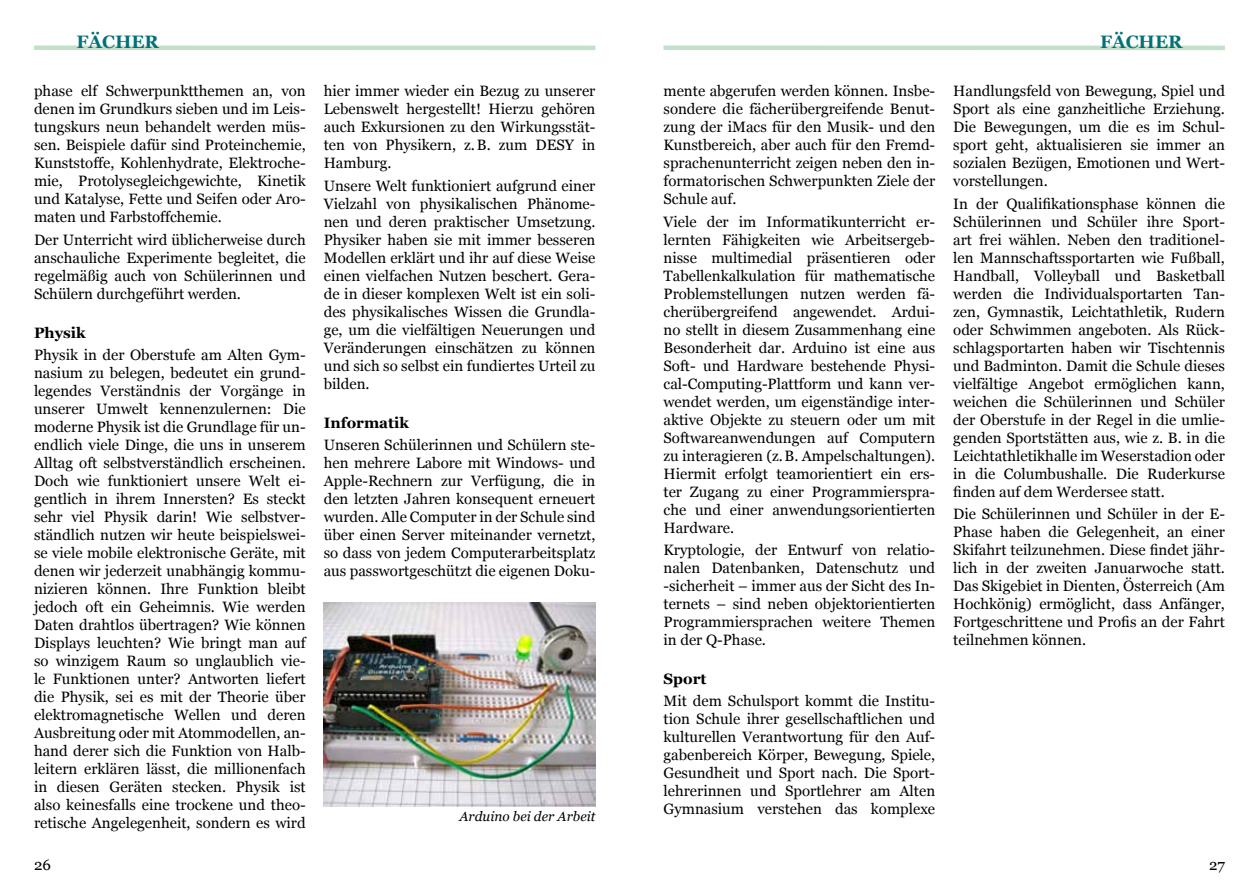
<style>
.page{position:relative;width:1259px;height:893px;background:#fff}
.page>*{position:absolute;margin:0;border:0;box-sizing:border-box;transform-origin:0 0}
.t1{font:700 18px "Georgia";color:#007079}
.t2{font:15px/18px "Georgia";color:#000;text-align:justify}
.t3{font:700 15px "Georgia";color:#000}
.t4{font:italic 13.5px "Georgia";color:#000}
</style>
<div class="page">
<div style="left:34px;top:45px;width:561px;height:5px;background:#c3e1ca"></div>
<div style="left:663px;top:45px;width:562px;height:5px;background:#c3e1ca"></div>
<img style="left:324px;top:603px;width:271px;height:204px">
<p class="t1" style="left:77px;top:30px;width:84px">fächer</p>
<p class="t1" style="left:1100px;top:30px;width:84px">fächer</p>
<p class="t2" style="left:663px;top:83px;width:273px">mente abgerufen werden können. Insbe&shy;sondere die fächerübergreifende Benut&shy;zung der iMacs für den Musik- und den Kunstbereich, aber auch für den Fremd&shy;sprachenunterricht zeigen neben den in&shy;formatorischen Schwerpunkten Ziele der Schule auf.</p>
<p class="t2" style="left:663px;top:213px;width:273px">Viele der im Informatikunterricht er&shy;lernten Fähigkeiten wie Arbeitsergeb&shy;nisse multimedial präsentieren oder Tabellenkalkulation für mathematische Problemstellungen nutzen werden fä&shy;cherübergreifend angewendet. Ardui&shy;no stellt in diesem Zusammenhang eine Besonderheit dar. Arduino ist eine aus Soft- und Hardware bestehende Physi&shy;cal-Computing-Plattform und kann ver&shy;wendet werden, um eigenständige inter&shy;aktive Objekte zu steuern oder um mit Softwareanwendungen auf Computern zu interagieren (z.B. Ampelschaltungen).<br>Hiermit erfolgt teamorientiert ein ers&shy;ter Zugang zu einer Programmierspra&shy;che und einer anwendungsorientierten Hardware.</p>
<p class="t2" style="left:663px;top:541px;width:273px">Kryptologie, der Entwurf von relatio&shy;nalen Datenbanken, Datenschutz und -sicherheit – immer aus der Sicht des In&shy;ternets – sind neben objektorientierten Programmiersprachen weitere Themen in der Q-Phase.</p>
<p class="t3" style="left:663px;top:669px;width:44px">Sport</p>
<p class="t2" style="left:663px;top:693px;width:273px">Mit dem Schulsport kommt die Institu&shy;tion Schule ihrer gesellschaftlichen und kulturellen Verantwortung für den Auf&shy;gabenbereich Körper, Bewegung, Spiele, Gesundheit und Sport nach. Die Sport&shy;lehrerinnen und Sportlehrer am Alten Gymnasium verstehen das komplexe</p>
<p class="t2" style="left:324px;top:82px;width:273px">hier immer wieder ein Bezug zu unserer Lebenswelt hergestellt! Hierzu gehören auch Exkursionen zu den Wirkungsstät&shy;ten von Physikern, z.B. zum DESY in Hamburg.</p>
<p class="t2" style="left:324px;top:177px;width:273px">Unsere Welt funktioniert aufgrund einer Vielzahl von physikalischen Phänome&shy;nen und deren praktischer Umsetzung.<br>Physiker haben sie mit immer besseren Modellen erklärt und ihr auf diese Weise einen vielfachen Nutzen beschert. Gera&shy;de in dieser komplexen Welt ist ein soli&shy;des physikalisches Wissen die Grundla&shy;ge, um die vielfältigen Neuerungen und Veränderungen einschätzen zu können und sich so selbst ein fundiertes Urteil zu bilden.</p>
<p class="t3" style="left:324px;top:413px;width:87px">Informatik</p>
<p class="t2" style="left:324px;top:436px;width:273px">Unseren Schülerinnen und Schülern ste&shy;hen mehrere Labore mit Windows- und Apple-Rechnern zur Verfügung, die in den letzten Jahren konsequent erneuert wurden. Alle Computer in der Schule sind über einen Server miteinander vernetzt, so dass von jedem Computerarbeitsplatz aus passwortgeschützt die eigenen Doku-</p>
<p class="t2" style="left:34px;top:82px;width:273px">phase elf Schwerpunktthemen an, von denen im Grundkurs sieben und im Leis&shy;tungskurs neun behandelt werden müs&shy;sen. Beispiele dafür sind Proteinchemie, Kunststoffe, Kohlenhydrate, Elektroche&shy;mie, Protolysegleichgewichte, Kinetik und Katalyse, Fette und Seifen oder Aro&shy;maten und Farbstoffchemie.</p>
<p class="t2" style="left:34px;top:231px;width:273px">Der Unterricht wird üblicherweise durch anschauliche Experimente begleitet, die regelmäßig auch von Schülerinnen und Schülern durchgeführt werden.</p>
<p class="t3" style="left:34px;top:323px;width:53px">Physik</p>
<p class="t2" style="left:34px;top:346px;width:273px">Physik in der Oberstufe am Alten Gym&shy;nasium zu belegen, bedeutet ein grund&shy;legendes Verständnis der Vorgänge in unserer Umwelt kennenzulernen: Die moderne Physik ist die Grundlage für un&shy;endlich viele Dinge, die uns in unserem Alltag oft selbstverständlich erscheinen.<br>Doch wie funktioniert unsere Welt ei&shy;gentlich in ihrem Innersten? Es steckt sehr viel Physik darin! Wie selbstver&shy;ständlich nutzen wir heute beispielswei&shy;se viele mobile elektronische Geräte, mit denen wir jederzeit unabhängig kommu&shy;nizieren können. Ihre Funktion bleibt jedoch oft ein Geheimnis. Wie werden Daten drahtlos übertragen? Wie können Displays leuchten? Wie bringt man auf so winzigem Raum so unglaublich vie&shy;le Funktionen unter? Antworten liefert die Physik, sei es mit der Theorie über elektromagnetische Wellen und deren Ausbreitung oder mit Atommodellen, an&shy;hand derer sich die Funktion von Halb&shy;leitern erklären lässt, die millionenfach in diesen Geräten stecken. Physik ist also keinesfalls eine trockene und theo&shy;retische Angelegenheit, sondern es wird</p>
<p class="t2" style="left:953px;top:83px;width:273px">Handlungsfeld von Bewegung, Spiel und Sport als eine ganzheitliche Erziehung.<br>Die Bewegungen, um die es im Schul&shy;sport geht, aktualisieren sie immer an sozialen Bezügen, Emotionen und Wert&shy;vorstellungen.</p>
<p class="t2" style="left:953px;top:195px;width:273px">In der Qualifikationsphase können die Schülerinnen und Schüler ihre Sport&shy;art frei wählen. Neben den traditionel&shy;len Mannschaftssportarten wie Fußball, Handball, Volleyball und Basketball werden die Individualsportarten Tan&shy;zen, Gymnastik, Leichtathletik, Rudern oder Schwimmen angeboten. Als Rück&shy;schlagsportarten haben wir Tischtennis und Badminton. Damit die Schule dieses vielfältige Angebot ermöglichen kann, weichen die Schülerinnen und Schüler der Oberstufe in der Regel in die umlie&shy;genden Sportstätten aus, wie z. B. in die Leichtathletikhalle im Weserstadion oder in die Columbushalle. Die Ruderkurse finden auf dem Werdersee statt.</p>
<p class="t2" style="left:953px;top:505px;width:273px">Die Schülerinnen und Schüler in der E-Phase haben die Gelegenheit, an einer Skifahrt teilzunehmen. Diese findet jähr&shy;lich in der zweiten Januarwoche statt.<br>Das Skigebiet in Dienten, Österreich (Am Hochkönig) ermöglicht, dass Anfänger, Fortgeschrittene und Profis an der Fahrt teilnehmen können.</p>
<p class="t4" style="left:459px;top:808px;width:137px">Arduino bei der Arbeit</p>
<p class="t2" style="left:34px;top:856px;width:18px">26</p>
<p class="t2" style="left:1209px;top:856px;width:17px">27</p>
</div>
